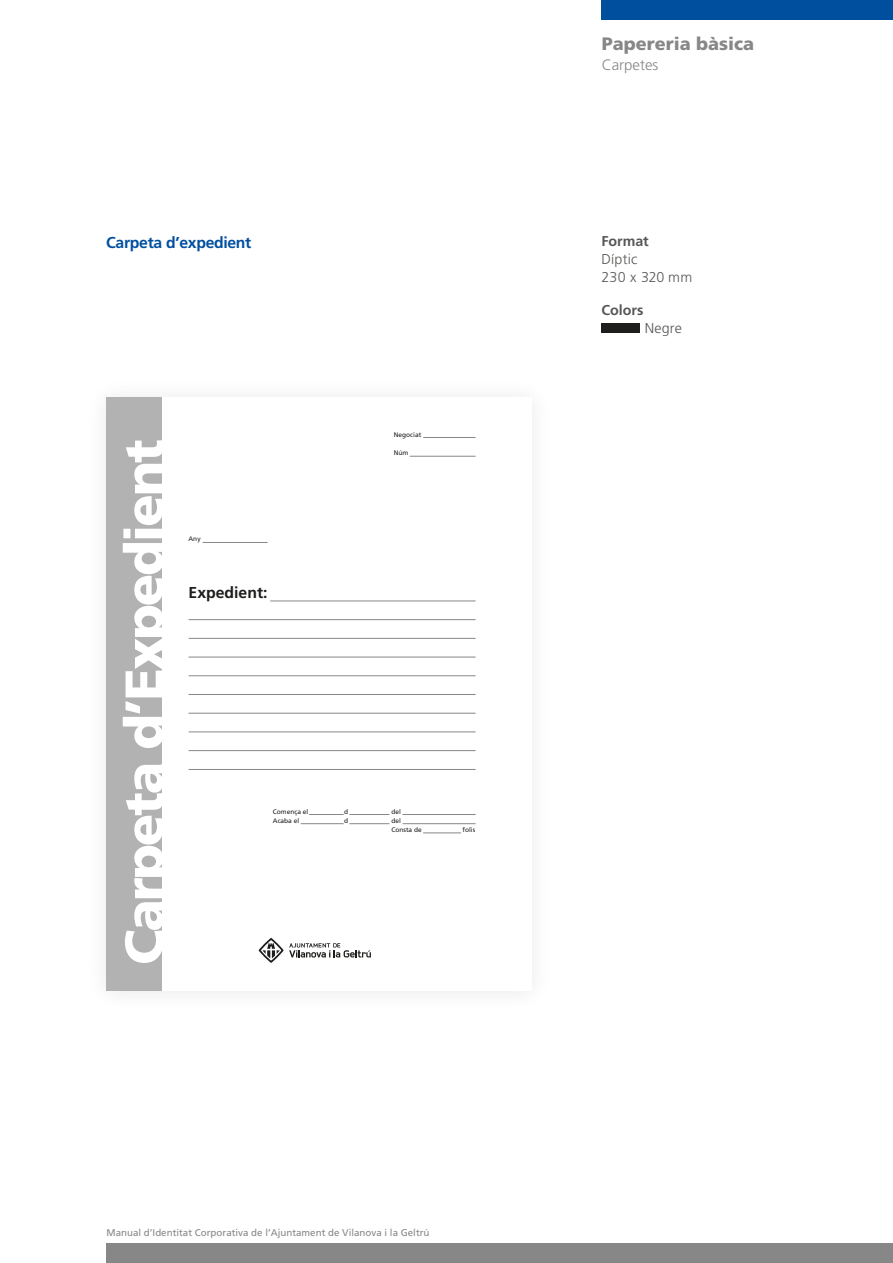
<style>
.page{position:relative;width:893px;height:1263px;background:#fff}
.page>*{position:absolute;margin:0;border:0;box-sizing:border-box;transform-origin:0 0}
.t1{font:900 18px "Frutiger LT Std";color:#878787}
.t2{font:700 15.75px "Frutiger LT Std";letter-spacing:-.02em;color:#004f9f}
.t3{font:700 15.75px "Frutiger LT Std";color:#1d1d1b}
.t4{font:300 15px "Frutiger LT Std";color:#878787}
.t5{font:300 14.25px/17.1px "Frutiger LT Std";letter-spacing:.015em;color:#575756}
.t6{font:700 14.25px "Frutiger LT Std";color:#575756}
.t7{font:9.75px "Frutiger LT Std";color:#878787}
.t8{font:6.6px/9.1px "Frutiger LT Std";color:#1d1d1b}
</style>
<div class="page">
<div style="left:106px;top:1243px;width:787px;height:20px;background:#878787"></div>
<div style="left:602px;top:0;width:291px;height:19px;background:#004f9f"></div>
<svg style="left:259px;top:938px;width:112px;height:25px"></svg>
<hr style="left:403px;top:814px;width:73px;height:1px;background:#878787">
<hr style="left:270px;top:601px;width:206px;height:1px;background:#878787">
<hr style="left:189px;top:619px;width:287px;height:1px;background:#878787">
<hr style="left:189px;top:638px;width:287px;height:1px;background:#878787">
<hr style="left:189px;top:657px;width:287px;height:1px;background:#878787">
<hr style="left:189px;top:675px;width:287px;height:1px;background:#878787">
<hr style="left:189px;top:694px;width:287px;height:1px;background:#878787">
<hr style="left:189px;top:713px;width:287px;height:1px;background:#878787">
<hr style="left:189px;top:732px;width:287px;height:1px;background:#878787">
<hr style="left:189px;top:750px;width:287px;height:1px;background:#878787">
<hr style="left:189px;top:769px;width:287px;height:1px;background:#878787">
<hr style="left:423px;top:437px;width:53px;height:1px;background:#878787">
<hr style="left:410px;top:456px;width:66px;height:1px;background:#878787">
<hr style="left:403px;top:823px;width:73px;height:1px;background:#878787">
<hr style="left:349px;top:814px;width:40px;height:1px;background:#878787">
<hr style="left:203px;top:542px;width:65px;height:1px;background:#878787">
<hr style="left:349px;top:823px;width:40px;height:1px;background:#878787">
<hr style="left:309px;top:814px;width:35px;height:1px;background:#878787">
<hr style="left:301px;top:823px;width:43px;height:1px;background:#878787">
<hr style="left:423px;top:833px;width:38px;height:1px;background:#878787">
<div style="left:106px;top:398px;width:56px;height:593px;background:#b3b2b2"></div>
<svg style="left:123px;top:440px;width:39px;height:523px"></svg>
<div style="left:601px;top:323px;width:39px;height:10px;background:#1d1d1b"></div>
<h1 class="t1" style="left:602px;top:33px;width:154px">Papereria bàsica</h1>
<h3 class="t4" style="left:602px;top:56px;width:58px">Carpetes</h3>
<h2 class="t2" style="left:106px;top:233px;width:147px">Carpeta d’expedient</h2>
<h3 class="t6" style="left:601px;top:233px;width:49px">Format</h3>
<h3 class="t5" style="left:601px;top:251px;width:92px">Díptic<br>230 x 320 mm</h3>
<h3 class="t6" style="left:601px;top:302px;width:44px">Colors</h3>
<p class="t8" style="left:189px;top:534px;width:14px">Any</p>
<h2 class="t3" style="left:189px;top:583px;width:80px">Expedient:</h2>
<p class="t8" style="left:394px;top:430px;width:29px">Negociat</p>
<p class="t8" style="left:394px;top:448px;width:16px">Núm</p>
<p class="t8" style="left:273px;top:807px;width:37px">Comença el</p>
<p class="t8" style="left:344px;top:807px;width:6px">d</p>
<p class="t8" style="left:391px;top:807px;width:11px">del</p>
<p class="t8" style="left:273px;top:816px;width:28px">Acaba el</p>
<p class="t8" style="left:344px;top:816px;width:6px">d</p>
<p class="t8" style="left:391px;top:816px;width:32px">del<br>Consta de</p>
<p class="t8" style="left:463px;top:825px;width:14px">folis</p>
<p class="t7" style="left:107px;top:1227px;width:324px">Manual d’Identitat Corporativa de l’Ajuntament de Vilanova i la Geltrú</p>
<h3 class="t5" style="left:645px;top:320px;width:39px">Negre</h3>
</div>
